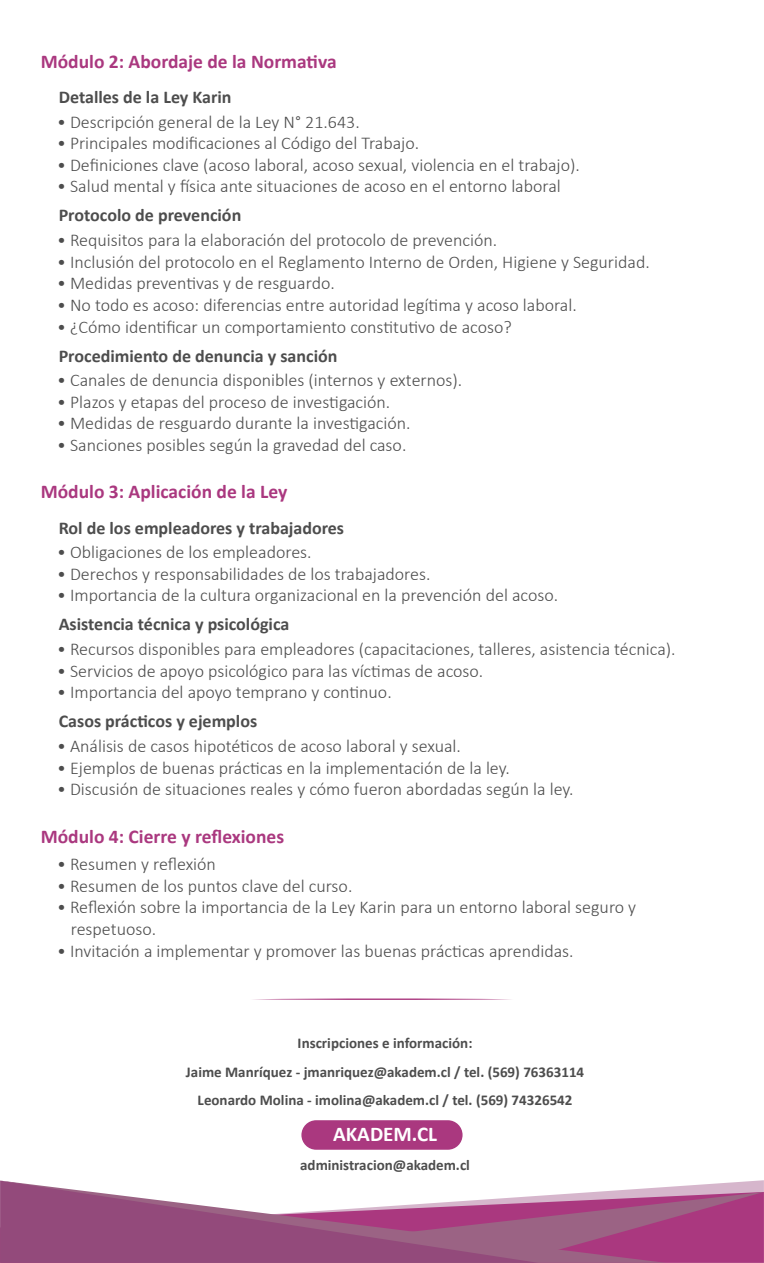
<style>
.page{position:relative;width:764px;height:1263px;background:#fff}
.page>*{position:absolute;margin:0;border:0;box-sizing:border-box;transform-origin:0 0}
.t1{font:700 21px "Calibri";color:#fff}
.t2{font:700 19.5px "Calibri";color:#aa387f}
.t3{font:300 18px/21.6px "Calibri";color:#4d4d4d}
.t4{font:700 18px "Calibri";color:#4d4d4d}
.t5{font:700 15px/28.5px "Calibri";color:#4d4d4d;text-align:center}
</style>
<div class="page">
<svg style="left:538px;top:1192px;width:225px;height:71px;background:#a85086"></svg>
<svg style="left:0;top:1180px;width:538px;height:83px;fill:#974a7f"></svg>
<div style="left:301px;top:1120px;width:161px;height:30px;background:#aa387f;border-radius:15px"></div>
<svg style="left:253px;top:998px;width:258px;height:2px"></svg>
<p class="t2" style="left:41px;top:48px;width:297px">Módulo 2: Abordaje de la Normativa</p>
<p class="t4" style="left:59px;top:84px;width:174px">Detalles de la Ley Karin</p>
<p class="t3" style="left:57px;top:111px;width:304px">• Descripción general de la Ley N° 21.643.</p>
<p class="t3" style="left:57px;top:132px;width:363px">• Principales modificaciones al Código del Trabajo.</p>
<p class="t3" style="left:57px;top:154px;width:524px">• Definiciones clave (acoso laboral, acoso sexual, violencia en el trabajo).</p>
<p class="t3" style="left:57px;top:175px;width:505px">• Salud mental y física ante situaciones de acoso en el entorno laboral</p>
<p class="t4" style="left:59px;top:203px;width:184px">Protocolo de prevención</p>
<p class="t3" style="left:57px;top:229px;width:441px">• Requisitos para la elaboración del protocolo de prevención.</p>
<p class="t3" style="left:57px;top:251px;width:594px">• Inclusión del protocolo en el Reglamento Interno de Orden, Higiene y Seguridad.</p>
<p class="t3" style="left:57px;top:272px;width:279px">• Medidas preventivas y de resguardo.</p>
<p class="t3" style="left:57px;top:294px;width:521px">• No todo es acoso: diferencias entre autoridad legítima y acoso laboral.</p>
<p class="t3" style="left:57px;top:316px;width:456px">• ¿Cómo identificar un comportamiento constitutivo de acoso?</p>
<p class="t4" style="left:59px;top:343px;width:280px">Procedimiento de denuncia y sanción</p>
<p class="t3" style="left:57px;top:369px;width:406px">• Canales de denuncia disponibles (internos y externos).</p>
<p class="t3" style="left:57px;top:391px;width:335px">• Plazos y etapas del proceso de investigación.</p>
<p class="t3" style="left:57px;top:412px;width:355px">• Medidas de resguardo durante la investigación.</p>
<p class="t3" style="left:57px;top:434px;width:351px">• Sanciones posibles según la gravedad del caso.</p>
<p class="t2" style="left:41px;top:478px;width:248px">Módulo 3: Aplicación de la Ley</p>
<p class="t4" style="left:59px;top:515px;width:287px">Rol de los empleadores y trabajadores</p>
<p class="t3" style="left:57px;top:541px;width:256px">• Obligaciones de los empleadores.</p>
<p class="t3" style="left:57px;top:563px;width:375px">• Derechos y responsabilidades de los trabajadores.</p>
<p class="t3" style="left:57px;top:584px;width:502px">• Importancia de la cultura organizacional en la prevención del acoso.</p>
<p class="t4" style="left:59px;top:612px;width:232px">Asistencia técnica y psicológica</p>
<p class="t3" style="left:57px;top:638px;width:620px">• Recursos disponibles para empleadores (capacitaciones, talleres, asistencia técnica).</p>
<p class="t3" style="left:57px;top:660px;width:427px">• Servicios de apoyo psicológico para las víctimas de acoso.</p>
<p class="t3" style="left:57px;top:681px;width:336px">• Importancia del apoyo temprano y continuo.</p>
<p class="t4" style="left:59px;top:709px;width:200px">Casos prácticos y ejemplos</p>
<p class="t3" style="left:57px;top:735px;width:405px">• Análisis de casos hipotéticos de acoso laboral y sexual.</p>
<p class="t3" style="left:57px;top:757px;width:454px">• Ejemplos de buenas prácticas en la implementación de la ley.</p>
<p class="t3" style="left:57px;top:778px;width:518px">• Discusión de situaciones reales y cómo fueron abordadas según la ley.</p>
<p class="t2" style="left:41px;top:822px;width:245px">Módulo 4: Cierre y reflexiones</p>
<p class="t3" style="left:57px;top:853px;width:160px">• Resumen y reflexión</p>
<p class="t3" style="left:57px;top:875px;width:297px">• Resumen de los puntos clave del curso.</p>
<p class="t3" style="left:71px;top:896px;width:567px;text-indent:-14px">• Reflexión sobre la importancia de la Ley Karin para un entorno laboral seguro y respetuoso.</p>
<p class="t3" style="left:57px;top:940px;width:518px">• Invitación a implementar y promover las buenas prácticas aprendidas.</p>
<p class="t5" style="left:186px;top:1029px;width:399px">Inscripciones e información:<br>Jaime Manríquez - jmanriquez@akadem.cl / tel. (569) 76363114<br>Leonardo Molina - imolina@akadem.cl / tel. (569) 74326542</p>
<p class="t1" style="left:333px;top:1119px;width:106px">AKADEM.CL</p>
<p class="t5" style="left:300px;top:1150px;width:171px">administracion@akadem.cl</p>
</div>
